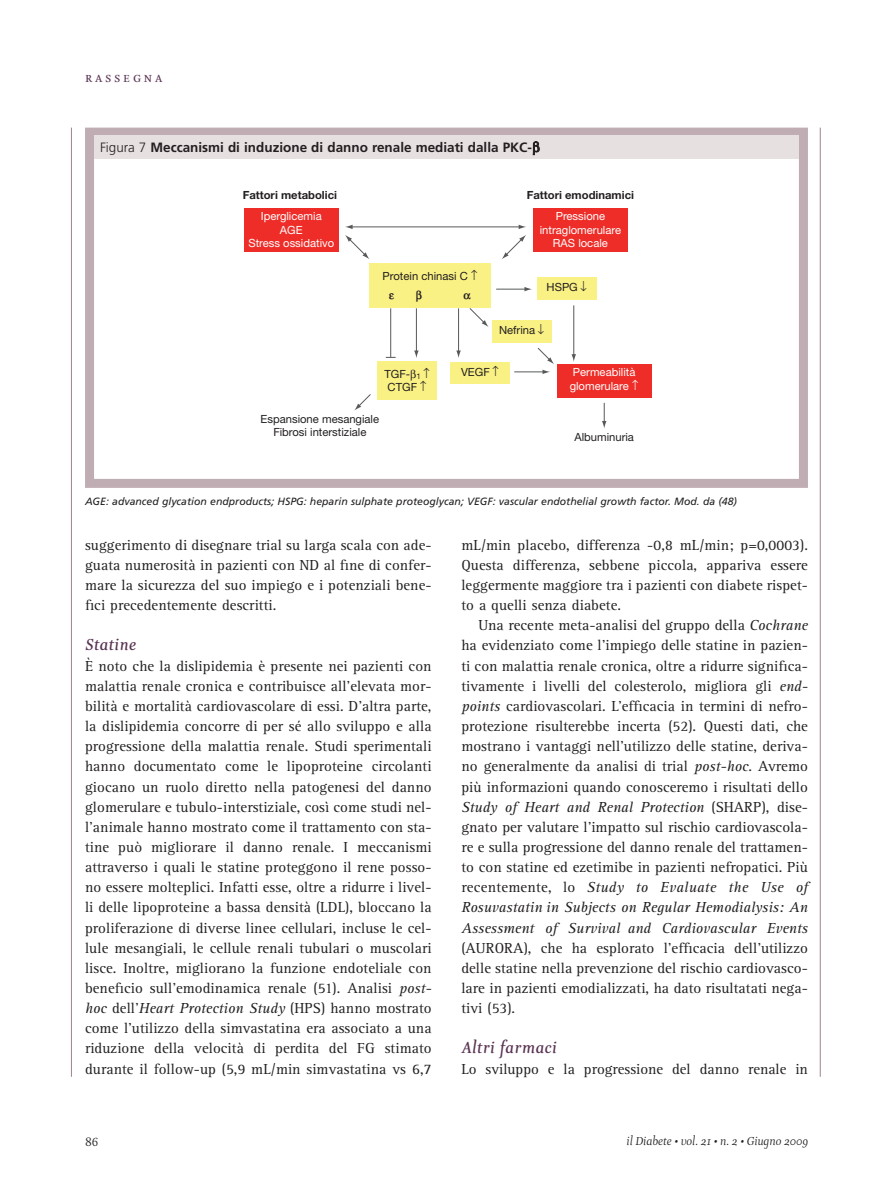
<style>
.page{position:relative;width:893px;height:1191px;background:#fff}
.page>*{position:absolute;margin:0;border:0;box-sizing:border-box;transform-origin:0 0}
.t1{font:italic 700 16.5px "Esta";letter-spacing:.05em;color:#593352}
.t2{font:15px/20.1px "Rotis Serif";letter-spacing:.005em;color:#231f20;text-align:justify}
.t3{font:15px "Esta Small Caps";letter-spacing:.185em;color:#593352}
.t4{font:700 13.5px "Frutiger";color:#231f20}
.t5{font:italic 12px "Esta";color:#231f20}
.t6{font:12px "Esta";color:#231f20}
.t7{font:11.25px/13.5px "Helvetica Neue";color:#231f20}
.t8{font:11.25px/13.5px "Helvetica Neue";color:#fff;text-align:center}
.t9{font:700 11.25px "Helvetica Neue";color:#231f20}
.t10{font:italic 10.5px "Frutiger";color:#231f20}
.s1{font-weight:300}
.s2{font-style:italic}
</style>
<div class="page">
<div style="left:370px;top:263px;width:121px;height:45px;background:#faf185"></div>
<div style="left:244px;top:208px;width:95px;height:44px;background:#ee2d28"></div>
<div style="left:378px;top:361px;width:59px;height:39px;background:#faf185"></div>
<div style="left:450px;top:363px;width:59px;height:21px;background:#faf185"></div>
<div style="left:537px;top:278px;width:59px;height:22px;background:#faf185"></div>
<div style="left:492px;top:320px;width:59px;height:23px;background:#faf185"></div>
<div style="left:533px;top:208px;width:95px;height:44px;background:#ee2d28"></div>
<div style="left:557px;top:364px;width:94px;height:34px;background:#ee2d28"></div>
<hr style="left:349px;top:226px;width:172px;height:1px;background:#57585a">
<svg style="left:519px;top:225px;width:7px;height:4px"></svg>
<svg style="left:345px;top:225px;width:8px;height:4px"></svg>
<svg style="left:602px;top:403px;width:4px;height:25px"></svg>
<hr style="left:573px;top:305px;width:1px;height:51px;background:#57585a">
<svg style="left:571px;top:354px;width:5px;height:8px"></svg>
<hr style="left:416px;top:308px;width:1px;height:44px;background:#57585a">
<svg style="left:414px;top:350px;width:5px;height:8px"></svg>
<hr style="left:390px;top:308px;width:1px;height:49px;background:#57585a">
<hr style="left:458px;top:308px;width:1px;height:44px;background:#57585a">
<svg style="left:456px;top:350px;width:5px;height:8px"></svg>
<hr style="left:514px;top:371px;width:30px;height:1px;background:#57585a">
<svg style="left:537px;top:348px;width:17px;height:26px"></svg>
<svg style="left:354px;top:394px;width:17px;height:16px"></svg>
<svg style="left:469px;top:308px;width:20px;height:19px"></svg>
<hr style="left:496px;top:289px;width:30px;height:1px;background:#57585a">
<svg style="left:524px;top:287px;width:8px;height:4px"></svg>
<svg style="left:345px;top:235px;width:24px;height:24px"></svg>
<svg style="left:502px;top:235px;width:24px;height:24px"></svg>
<div style="left:85px;top:128px;width:723px;height:360px;border:9px solid #c0adb4"></div>
<div style="left:94px;top:136px;width:705px;height:23px;background:#e7e0e1"></div>
<hr style="left:820px;top:128px;width:1px;height:948px;background:#9f8390">
<hr style="left:71px;top:128px;width:1px;height:948px;background:#9f8390">
<p class="t3" style="left:85px;top:68px;width:79px">rassegna</p>
<p class="t4" style="left:100px;top:142px;width:433px"><span class="s1">Figura 7</span> Meccanismi di induzione di danno renale mediati dalla PKC-</p>
<p class="t9" style="left:243px;top:190px;width:96px">Fattori metabolici</p>
<p class="t9" style="left:527px;top:190px;width:109px">Fattori emodinamici</p>
<p class="t8" style="left:248px;top:209px;width:87px">Iperglicemia<br>AGE<br>Stress ossidativo</p>
<p class="t7" style="left:383px;top:269px;width:97px">Protein chinasi C ≠</p>
<p class="t8" style="left:540px;top:209px;width:83px">Pressione intraglomerulare<br>RAS locale</p>
<p class="t7" style="left:547px;top:280px;width:42px">HSPG ➢</p>
<p class="t7" style="left:499px;top:323px;width:47px">Nefrina ➢</p>
<p class="t7" style="left:384px;top:367px;width:47px">TGF- <sub>1</sub> ≠<br>CTGF ≠</p>
<p class="t7" style="left:461px;top:365px;width:39px">VEGF ≠</p>
<p class="t8" style="left:570px;top:365px;width:71px;text-align:left">Permeabilità glomerulare ≠</p>
<p class="t7" style="left:261px;top:412px;width:120px;text-align:center">Espansione mesangiale<br>Fibrosi interstiziale</p>
<p class="t7" style="left:574px;top:430px;width:61px">Albuminuria</p>
<p class="t10" style="left:85px;top:497px;width:654px">AGE: advanced glycation endproducts; HSPG: heparin sulphate proteoglycan; VEGF: vascular endothelial growth factor. Mod. da (48)</p>
<p class="t2" style="left:85px;top:536px;width:348px">suggerimento di disegnare trial su larga scala con ade&shy;guata numerosità in pazienti con ND al fine di confer&shy;mare la sicurezza del suo impiego e i potenziali bene&shy;fici precedentemente descritti.</p>
<p class="t1" style="left:85px;top:635px;width:52px">Statine</p>
<p class="t2" style="left:85px;top:657px;width:348px">È noto che la dislipidemia è presente nei pazienti con malattia renale cronica e contribuisce all’elevata mor&shy;bilità e mortalità cardiovascolare di essi. D’altra parte, la dislipidemia concorre di per sé allo sviluppo e alla progressione della malattia renale. Studi sperimentali hanno documentato come le lipoproteine circolanti giocano un ruolo diretto nella patogenesi del danno glomerulare e tubulo-interstiziale, così come studi nel&shy;l’animale hanno mostrato come il trattamento con sta&shy;tine può migliorare il danno renale. I meccanismi attraverso i quali le statine proteggono il rene posso&shy;no essere molteplici. Infatti esse, oltre a ridurre i livel&shy;li delle lipoproteine a bassa densità (LDL), bloccano la proliferazione di diverse linee cellulari, incluse le cel&shy;lule mesangiali, le cellule renali tubulari o muscolari lisce. Inoltre, migliorano la funzione endoteliale con beneficio sull’emodinamica renale (51). Analisi <span class="s2">post&shy;hoc</span> dell’<span class="s2">Heart Protection Study</span> (HPS) hanno mostrato come l’utilizzo della simvastatina era associato a una riduzione della velocità di perdita del FG stimato durante il follow-up (5,9 mL/min simvastatina vs 6,7</p>
<p class="t2" style="left:461px;top:536px;width:348px">mL/min placebo, differenza -0,8 mL/min; p=0,0003).<br>Questa differenza, sebbene piccola, appariva essere leggermente maggiore tra i pazienti con diabete rispet&shy;to a quelli senza diabete.</p>
<p class="t2" style="left:461px;top:617px;width:348px;text-indent:17px">Una recente meta-analisi del gruppo della <span class="s2">Cochrane </span>ha evidenziato come l’impiego delle statine in pazien&shy;ti con malattia renale cronica, oltre a ridurre significa&shy;tivamente i livelli del colesterolo, migliora gli <span class="s2">end&shy;points</span> cardiovascolari. L’efficacia in termini di nefro&shy;protezione risulterebbe incerta (52). Questi dati, che mostrano i vantaggi nell’utilizzo delle statine, deriva&shy;no generalmente da analisi di trial <span class="s2">post-hoc</span>. Avremo più informazioni quando conosceremo i risultati dello <span class="s2">Study of Heart and Renal Protection</span> (SHARP), dise&shy;gnato per valutare l’impatto sul rischio cardiovascola&shy;re e sulla progressione del danno renale del trattamen&shy;to con statine ed ezetimibe in pazienti nefropatici. Più recentemente, lo <span class="s2">Study to Evaluate the Use of Rosuvastatin in Subjects on Regular Hemodialysis: An Assessment of Survival and Cardiovascular Events</span></p>
<p class="t2" style="left:461px;top:939px;width:348px">(AURORA), che ha esplorato l’efficacia dell’utilizzo delle statine nella prevenzione del rischio cardiovasco&shy;lare in pazienti emodializzati, ha dato risultatati nega&shy;tivi (53).</p>
<p class="t1" style="left:461px;top:1038px;width:96px">Altri farmaci</p>
<p class="t2" style="left:461px;top:1060px;width:348px">Lo sviluppo e la progressione del danno renale in</p>
<p class="t6" style="left:85px;top:1135px;width:15px">86</p>
<p class="t5" style="left:626px;top:1133px;width:183px">il Diabete • vol. 21 • n. 2 • Giugno 2009</p>
</div>
